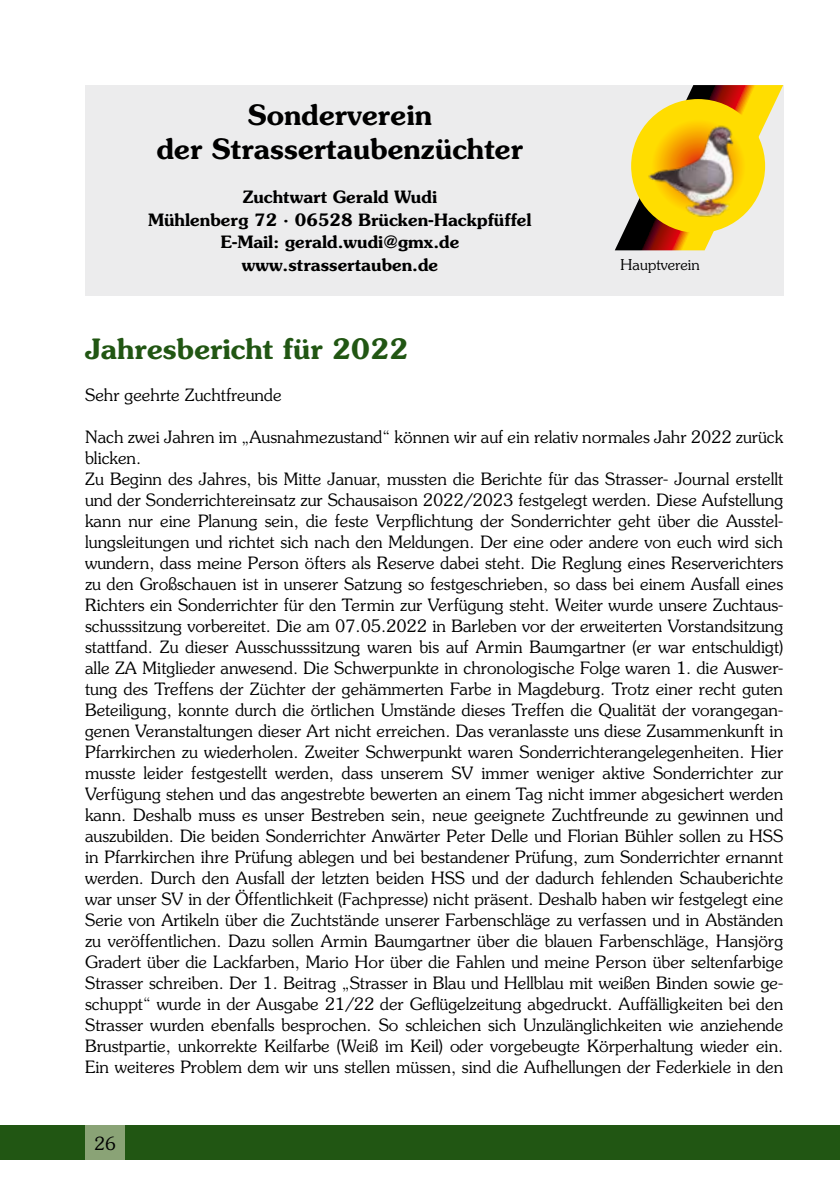
<style>
.page{position:relative;width:840px;height:1191px;background:#fff}
.page>*{position:absolute;margin:0;border:0;box-sizing:border-box;transform-origin:0 0}
.t1{font:600 28px/33.4px "Souvenir Std";color:#000;text-align:center}
.t2{font:600 28px "Souvenir";color:#215613}
.t3{font:300 18px "Souvenir Std";color:#000}
.t4{font:300 17px/21px "Souvenir Std";color:#000}
.t5{font:600 17px/22.4px "Souvenir Std";color:#000;text-align:center}
.t6{font:300 14.8px "Souvenir Std";color:#000}
</style>
<div class="page">
<div style="left:125px;top:1125px;width:714px;height:34px;background:#215613"></div>
<div style="left:0;top:1125px;width:85px;height:34px;background:#215613"></div>
<div style="left:85px;top:85px;width:697px;height:210px;background:#ececed"></div>
<svg style="left:615px;top:85px;width:167px;height:165px"></svg>
<div style="left:630px;top:99px;width:134px;height:134px;background:#fd0;border-radius:67px"></div>
<img style="left:637px;top:112px;width:106px;height:108px">
<div style="left:85px;top:1125px;width:40px;height:34px;background:#8aa376"></div>
<h1 class="t1" style="left:157px;top:99px;width:367px">Sonderverein<br>der Strassertaubenzüchter</h1>
<p class="t5" style="left:148px;top:186px;width:384px">Zuchtwart Gerald Wudi<br>Mühlenberg 72 · 06528 Brücken-Hackpfüffel<br>E-Mail: gerald.wudi@gmx.de www.strassertauben.de</p>
<p class="t6" style="left:620px;top:256px;width:81px">Hauptverein</p>
<h1 class="t2" style="left:85px;top:331px;width:325px">Jahresbericht für 2022</h1>
<p class="t4" style="left:85px;top:384px;width:198px">Sehr geehrte Zuchtfreunde</p>
<p class="t4" style="left:85px;top:426px;width:699px">Nach zwei Jahren im „Ausnahmezustand“ können wir auf ein relativ normales Jahr 2022 zurück blicken.<br>Zu Beginn des Jahres, bis Mitte Januar, mussten die Berichte für das Strasser- Journal erstellt und der Sonderrichtereinsatz zur Schausaison 2022/2023 festgelegt werden. Diese Aufstellung kann nur eine Planung sein, die feste Verpflichtung der Sonderrichter geht über die Ausstel&shy;lungsleitungen und richtet sich nach den Meldungen. Der eine oder andere von euch wird sich wundern, dass meine Person öfters als Reserve dabei steht. Die Reglung eines Reserverichters zu den Großschauen ist in unserer Satzung so festgeschrieben, so dass bei einem Ausfall eines Richters ein Sonderrichter für den Termin zur Verfügung steht. Weiter wurde unsere Zuchtaus&shy;schusssitzung vorbereitet. Die am 07.05.2022 in Barleben vor der erweiterten Vorstandsitzung stattfand. Zu dieser Ausschusssitzung waren bis auf Armin Baumgartner (er war entschuldigt) alle ZA Mitglieder anwesend. Die Schwerpunkte in chronologische Folge waren 1. die Auswer&shy;tung des Treffens der Züchter der gehämmerten Farbe in Magdeburg. Trotz einer recht guten Beteiligung, konnte durch die örtlichen Umstände dieses Treffen die Qualität der vorangegan&shy;genen Veranstaltungen dieser Art nicht erreichen. Das veranlasste uns diese Zusammenkunft in Pfarrkirchen zu wiederholen. Zweiter Schwerpunkt waren Sonderrichterangelegenheiten. Hier musste leider festgestellt werden, dass unserem SV immer weniger aktive Sonderrichter zur Verfügung stehen und das angestrebte bewerten an einem Tag nicht immer abgesichert werden kann. Deshalb muss es unser Bestreben sein, neue geeignete Zuchtfreunde zu gewinnen und auszubilden. Die beiden Sonderrichter Anwärter Peter Delle und Florian Bühler sollen zu HSS in Pfarrkirchen ihre Prüfung ablegen und bei bestandener Prüfung, zum Sonderrichter ernannt werden. Durch den Ausfall der letzten beiden HSS und der dadurch fehlenden Schauberichte war unser SV in der Öffentlichkeit (Fachpresse) nicht präsent. Deshalb haben wir festgelegt eine Serie von Artikeln über die Zuchtstände unserer Farbenschläge zu verfassen und in Abständen zu veröffentlichen. Dazu sollen Armin Baumgartner über die blauen Farbenschläge, Hansjörg Gradert über die Lackfarben, Mario Hor über die Fahlen und meine Person über seltenfarbige Strasser schreiben. Der 1. Beitrag „Strasser in Blau und Hellblau mit weißen Binden sowie ge&shy;schuppt“ wurde in der Ausgabe 21/22 der Geflügelzeitung abgedruckt. Auffälligkeiten bei den Strasser wurden ebenfalls besprochen. So schleichen sich Unzulänglichkeiten wie anziehende Brustpartie, unkorrekte Keilfarbe (Weiß im Keil) oder vorgebeugte Körperhaltung wieder ein.<br>Ein weiteres Problem dem wir uns stellen müssen, sind die Aufhellungen der Federkiele in den</p>
<p class="t3" style="left:94px;top:1132px;width:23px">26</p>
</div>
